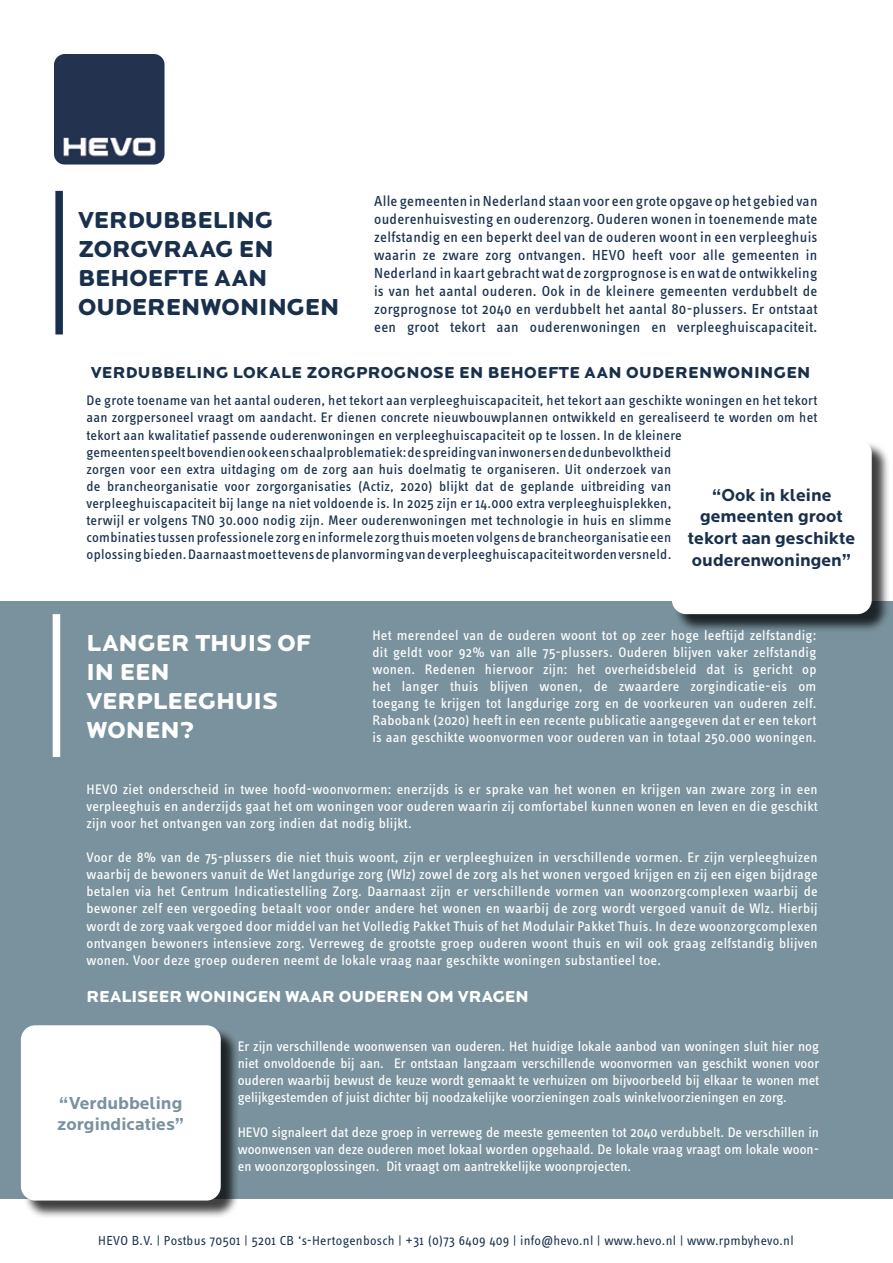
<style>
.page{position:relative;width:893px;height:1263px;background:#fff}
.page>*{position:absolute;margin:0;border:0;box-sizing:border-box;transform-origin:0 0}
.t1{font:900 24px/28.8px "Locator Display";color:#19304d}
.t2{font:900 24px/28.8px "Locator Display";color:#fff}
.t3{font:700 18px/21.6px "Locator";color:#19304d;text-align:center}
.t4{font:700 18px/21.6px "Locator";color:#79929d}
.t5{font:900 16.5px "Locator Display";letter-spacing:.02em;color:#19304d}
.t6{font:900 16.5px "Locator Display";color:#fff}
.t7{font:15px/18px "Info OT Text";letter-spacing:.02em;color:#19304d;text-align:justify}
.t8{font:14.25px/17.1px "Info OT Text";letter-spacing:.01em;color:#fff;text-align:justify}
.t9{font:14.25px/17.1px "Info OT Text";letter-spacing:.02em;color:#19304d}
.t10{font:13.5px "Info OT Text";letter-spacing:.02em;color:#19304d}
</style>
<div class="page">
<img style="left:54px;top:54px;width:111px;height:111px">
<div style="left:0;top:602px;width:893px;height:597px;background:#79929d"></div>
<div style="left:53px;top:614px;width:7px;height:143px;background:#fff"></div>
<div style="left:55px;top:191px;width:8px;height:143px;background:#19304d"></div>
<div style="left:674px;top:441px;width:216px;height:192px;background:#000;opacity:.75"></div>
<div style="left:676px;top:443px;width:192px;height:167px;background:#fff;border-radius:11px"></div>
<div style="left:672px;top:439px;width:200px;height:175px;border:8px solid #fff;border-radius:11px"></div>
<div style="left:23px;top:1027px;width:216px;height:192px;background:#000;opacity:.75"></div>
<div style="left:25px;top:1029px;width:192px;height:168px;background:#fff;border-radius:11px"></div>
<div style="left:21px;top:1025px;width:200px;height:175px;border:8px solid #fff;border-radius:11px"></div>
<h1 class="t1" style="left:78px;top:206px;width:263px">VERDUBBELING<br>ZORGVRAAG EN<br>BEHOEFTE AAN<br>OUDERENWONINGEN</h1>
<p class="t7" style="left:374px;top:191px;width:445px">Alle gemeenten in Nederland staan voor een grote opgave op het gebied van ouderenhuisvesting en ouderenzorg. Ouderen wonen in toenemende mate zelfstandig en een beperkt deel van de ouderen woont in een verpleeghuis waarin ze zware zorg ontvangen. HEVO heeft voor alle gemeenten in Nederland in kaart gebracht wat de zorgprognose is en wat de ontwikkeling is van het aantal ouderen. Ook in de kleinere gemeenten verdubbelt de zorgprognose tot 2040 en verdubbelt het aantal 80-plussers. Er ontstaat een groot tekort aan ouderenwoningen en verpleeghuiscapaciteit.</p>
<p class="t5" style="left:91px;top:362px;width:721px">VERDUBBELING LOKALE ZORGPROGNOSE EN BEHOEFTE AAN OUDERENWONINGEN</p>
<p class="t9" style="left:87px;top:392px;width:732px">De grote toename van het aantal ouderen, het tekort aan verpleeghuiscapaciteit, het tekort aan geschikte woningen en het tekort aan zorgpersoneel vraagt om aandacht. Er dienen concrete nieuwbouwplannen ontwikkeld en gerealiseerd te worden om het tekort aan kwalitatief passende ouderenwoningen en verpleeghuiscapaciteit op te lossen. In de kleinere<br>gemeenten speelt bovendien ook een schaalproblematiek: de spreiding van inwoners en de dunbevolktheid<br>zorgen voor een extra uitdaging om de zorg aan huis doelmatig te organiseren. Uit onderzoek van<br>de brancheorganisatie voor zorgorganisaties (Actiz, 2020) blijkt dat de geplande uitbreiding van<br>verpleeghuiscapaciteit bij lange na niet voldoende is. In 2025 zijn er 14.000 extra verpleeghuisplekken,<br>terwijl er volgens TNO 30.000 nodig zijn. Meer ouderenwoningen met technologie in huis en slimme<br>combinaties tussen professionele zorg en informele zorg thuis moeten volgens de brancheorganisatie een<br>oplossing bieden. Daarnaast moet tevens de planvorming van de verpleeghuiscapaciteit worden versneld.</p>
<p class="t3" style="left:688px;top:484px;width:169px">“Ook in kleine gemeenten groot tekort aan geschikte ouderenwoningen”</p>
<h1 class="t2" style="left:87px;top:629px;width:226px">LANGER THUIS OF<br>IN EEN<br>VERPLEEGHUIS<br>WONEN?</h1>
<p class="t8" style="left:372px;top:626px;width:445px">Het merendeel van de ouderen woont tot op zeer hoge leeftijd zelfstandig: dit geldt voor 92% van alle 75-plussers. Ouderen blijven vaker zelfstandig wonen. Redenen hiervoor zijn: het overheidsbeleid dat is gericht op het langer thuis blijven wonen, de zwaardere zorgindicatie-eis om toegang te krijgen tot langdurige zorg en de voorkeuren van ouderen zelf.<br>Rabobank (2020) heeft in een recente publicatie aangegeven dat er een tekort is aan geschikte woonvormen voor ouderen van in totaal 250.000 woningen.</p>
<p class="t8" style="left:87px;top:780px;width:733px">HEVO ziet onderscheid in twee hoofd-woonvormen: enerzijds is er sprake van het wonen en krijgen van zware zorg in een verpleeghuis en anderzijds gaat het om woningen voor ouderen waarin zij comfortabel kunnen wonen en leven en die geschikt zijn voor het ontvangen van zorg indien dat nodig blijkt.</p>
<p class="t8" style="left:87px;top:848px;width:733px">Voor de 8% van de 75-plussers die niet thuis woont, zijn er verpleeghuizen in verschillende vormen. Er zijn verpleeghuizen waarbij de bewoners vanuit de Wet langdurige zorg (Wlz) zowel de zorg als het wonen vergoed krijgen en zij een eigen bijdrage betalen via het Centrum Indicatiestelling Zorg. Daarnaast zijn er verschillende vormen van woonzorgcomplexen waarbij de bewoner zelf een vergoeding betaalt voor onder andere het wonen en waarbij de zorg wordt vergoed vanuit de Wlz. Hierbij wordt de zorg vaak vergoed door middel van het Volledig Pakket Thuis of het Modulair Pakket Thuis. In deze woonzorgcomplexen ontvangen bewoners intensieve zorg. Verreweg de grootste groep ouderen woont thuis en wil ook graag zelfstandig blijven wonen. Voor deze groep ouderen neemt de lokale vraag naar geschikte woningen substantieel toe.</p>
<p class="t6" style="left:87px;top:986px;width:444px">REALISEER WONINGEN WAAR OUDEREN OM VRAGEN</p>
<p class="t8" style="left:238px;top:1037px;width:583px">Er zijn verschillende woonwensen van ouderen. Het huidige lokale aanbod van woningen sluit hier nog niet onvoldoende bij aan. Er ontstaan langzaam verschillende woonvormen van geschikt wonen voor ouderen waarbij bewust de keuze wordt gemaakt te verhuizen om bijvoorbeeld bij elkaar te wonen met gelijkgestemden of juist dichter bij noodzakelijke voorzieningen zoals winkelvoorzieningen en zorg.</p>
<p class="t8" style="left:238px;top:1123px;width:583px">HEVO signaleert dat deze groep in verreweg de meeste gemeenten tot 2040 verdubbelt. De verschillen in woonwensen van deze ouderen moet lokaal worden opgehaald. De lokale vraag vraagt om lokale woon&shy;en woonzorgoplossingen. Dit vraagt om aantrekkelijke woonprojecten.</p>
<p class="t4" style="left:57px;top:1092px;width:129px">“Verdubbeling zorgindicaties”</p>
<p class="t10" style="left:98px;top:1232px;width:697px">HEVO B.V. | Postbus 70501 | 5201 CB ‘s-Hertogenbosch | +31 (0)73 6409 409 | info@hevo.nl | www.hevo.nl | www.rpmbyhevo.nl</p>
</div>
